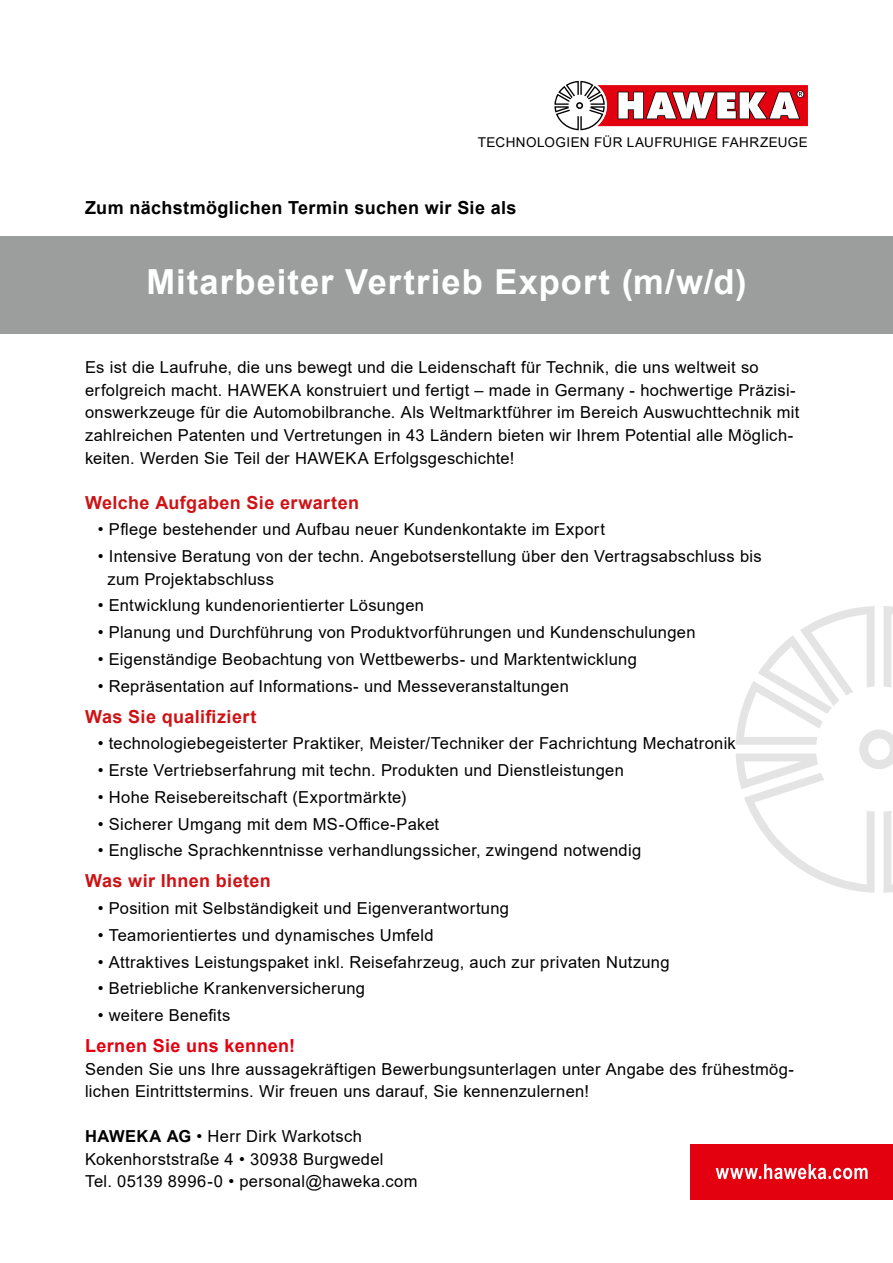
<style>
.page{position:relative;width:893px;height:1263px;background:#fff}
.page>*{position:absolute;margin:0;border:0;box-sizing:border-box;transform-origin:0 0}
.t1{font:700 34.5px "Arial";letter-spacing:.03em;color:#fff}
.t2{font:700 18px "Arial";letter-spacing:.02em;color:#cd1316}
.t3{font:700 18px "Arial";letter-spacing:.02em;color:#000}
.t4{font:700 18px "Arial";letter-spacing:.02em;color:#e3000f}
.t5{font:16.5px/22.5px "Arial";letter-spacing:.02em;color:#000}
.t6{font:13.5px "Arial";letter-spacing:.03em;color:#000}
.s1{font-weight:700}
</style>
<div class="page">
<svg style="left:736px;top:606px;width:157px;height:287px"></svg>
<svg style="left:554px;top:81px;width:254px;height:49px"></svg>
<div style="left:690px;top:1144px;width:203px;height:55px;background:#e3000f"></div>
<svg style="left:716px;top:1164px;width:152px;height:15px"></svg>
<div style="left:0;top:236px;width:893px;height:98px;background:#9c9d9d"></div>
<p class="t6" style="left:478px;top:133px;width:332px">TECHNOLOGIEN FÜR LAUFRUHIGE FAHRZEUGE</p>
<p class="t3" style="left:85px;top:195px;width:433px">Zum nächstmöglichen Termin suchen wir Sie als</p>
<h1 class="t1" style="left:146px;top:258px;width:602px">Mitarbeiter Vertrieb Export (m/w/d)</h1>
<p class="t5" style="left:85px;top:356px;width:716px">Es ist die Laufruhe, die uns bewegt und die Leidenschaft für Technik, die uns weltweit so erfolgreich macht. HAWEKA konstruiert und fertigt – made in Germany - hochwertige Präzisi&shy;onswerkzeuge für die Automobilbranche. Als Weltmarktführer im Bereich Auswuchttechnik mit zahlreichen Patenten und Vertretungen in 43 Ländern bieten wir Ihrem Potential alle Möglich&shy;keiten. Werden Sie Teil der HAWEKA Erfolgsgeschichte!</p>
<p class="t2" style="left:85px;top:489px;width:275px">Welche Aufgaben Sie erwarten</p>
<p class="t5" style="left:98px;top:518px;width:509px">• Pflege bestehender und Aufbau neuer Kundenkontakte im Export</p>
<p class="t5" style="left:108px;top:545px;width:656px;text-indent:-10px">• Intensive Beratung von der techn. Angebotserstellung über den Vertragsabschluss bis zum Projektabschluss</p>
<p class="t5" style="left:98px;top:594px;width:328px">• Entwicklung kundenorientierter Lösungen</p>
<p class="t5" style="left:98px;top:621px;width:599px">• Planung und Durchführung von Produktvorführungen und Kundenschulungen</p>
<p class="t5" style="left:98px;top:648px;width:541px">• Eigenständige Beobachtung von Wettbewerbs- und Marktentwicklung</p>
<p class="t5" style="left:98px;top:674px;width:473px">• Repräsentation auf Informations- und Messeveranstaltungen</p>
<p class="t2" style="left:85px;top:703px;width:173px">Was Sie qualifiziert</p>
<p class="t5" style="left:98px;top:732px;width:640px">• technologiebegeisterter Praktiker, Meister/Techniker der Fachrichtung Mechatronik</p>
<p class="t5" style="left:98px;top:759px;width:528px">• Erste Vertriebserfahrung mit techn. Produkten und Dienstleistungen</p>
<p class="t5" style="left:98px;top:786px;width:310px">• Hohe Reisebereitschaft (Exportmärkte)</p>
<p class="t5" style="left:98px;top:812px;width:343px">• Sicherer Umgang mit dem MS-Office-Paket</p>
<p class="t5" style="left:98px;top:839px;width:545px">• Englische Sprachkenntnisse verhandlungssicher, zwingend notwendig</p>
<p class="t2" style="left:85px;top:868px;width:187px">Was wir Ihnen bieten</p>
<p class="t5" style="left:98px;top:897px;width:413px">• Position mit Selbständigkeit und Eigenverantwortung</p>
<p class="t5" style="left:98px;top:924px;width:337px">• Teamorientiertes und dynamisches Umfeld</p>
<p class="t5" style="left:98px;top:950px;width:573px">• Attraktives Leistungspaket inkl. Reisefahrzeug, auch zur privaten Nutzung</p>
<p class="t5" style="left:98px;top:977px;width:269px">• Betriebliche Krankenversicherung</p>
<p class="t5" style="left:98px;top:1004px;width:134px">• weitere Benefits</p>
<p class="t4" style="left:85px;top:1033px;width:212px">Lernen Sie uns kennen!</p>
<p class="t5" style="left:85px;top:1057px;width:710px">Senden Sie uns Ihre aussagekräftigen Bewerbungsunterlagen unter Angabe des frühestmög&shy;lichen Eintrittstermins. Wir freuen uns darauf, Sie kennenzulernen!</p>
<p class="t5" style="left:85px;top:1125px;width:334px"><span class="s1">HAWEKA AG</span> • Herr Dirk Warkotsch<br>Kokenhorststraße 4 • 30938 Burgwedel<br>Tel. 05139 8996-0 • personal@haweka.com</p>
</div>
